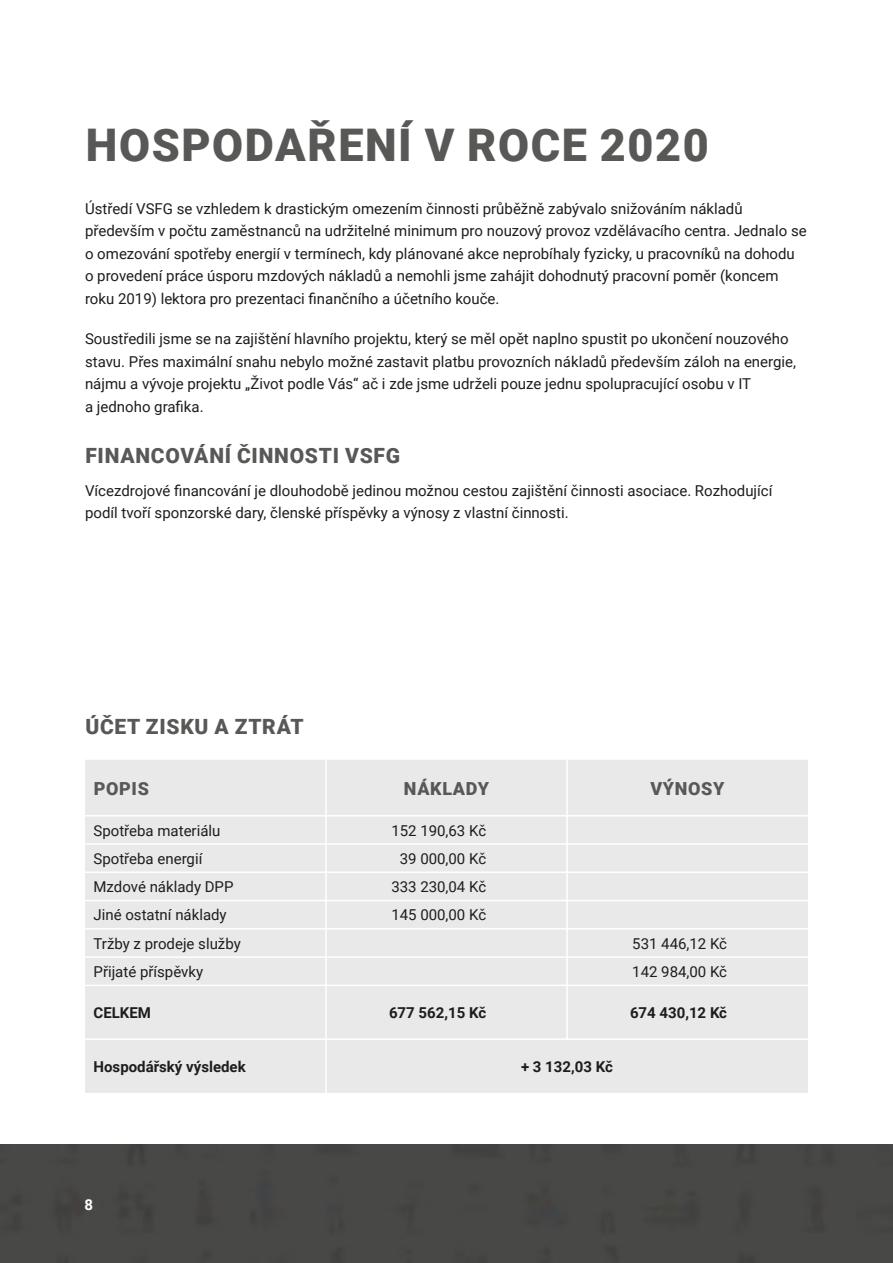
<style>
.page{position:relative;width:893px;height:1263px;background:#fff}
.page>*{position:absolute;margin:0;border:0;box-sizing:border-box;transform-origin:0 0}
.t1{font:900 45px "Roboto";letter-spacing:.035em;color:#585857}
.t2{font:900 21px "Roboto";letter-spacing:.035em;color:#585857}
.t3{font:900 18px "Roboto";letter-spacing:.035em;color:#585857}
.t4{font:15px/22.5px "Roboto";color:#1d1d1b}
.t5{font:700 15px "Roboto";color:#1d1d1b}
.t6{font:700 15px "Roboto";color:#fff}
</style>
<div class="page">
<div style="left:0;top:1145px;width:893px;height:118px;background:#484846"></div>
<div style="left:85px;top:760px;width:723px;height:333px;background:#e9e9e9"></div>
<hr style="left:325px;top:760px;width:2px;height:333px;background:#fff">
<hr style="left:566px;top:760px;width:2px;height:279px;background:#fff">
<hr style="left:85px;top:815px;width:723px;height:1px;background:#fff">
<hr style="left:85px;top:843px;width:723px;height:2px;background:#fff">
<hr style="left:85px;top:871px;width:723px;height:2px;background:#fff">
<hr style="left:85px;top:900px;width:723px;height:1px;background:#fff">
<hr style="left:85px;top:928px;width:723px;height:1px;background:#fff">
<hr style="left:85px;top:956px;width:723px;height:2px;background:#fff">
<hr style="left:85px;top:984px;width:723px;height:2px;background:#fff">
<hr style="left:85px;top:1038px;width:723px;height:2px;background:#fff">
<h1 class="t1" style="left:86px;top:128px;width:624px">HOSPODAŘENÍ V ROCE 2020</h1>
<p class="t4" style="left:85px;top:199px;width:723px">Ústředí VSFG se vzhledem k drastickým omezením činnosti průběžně zabývalo snižováním nákladů především v počtu zaměstnanců na udržitelné minimum pro nouzový provoz vzdělávacího centra. Jednalo se o omezování spotřeby energií v termínech, kdy plánované akce neprobíhaly fyzicky, u pracovníků na dohodu o provedení práce úsporu mzdových nákladů a nemohli jsme zahájit dohodnutý pracovní poměr (koncem roku 2019) lektora pro prezentaci finančního a účetního kouče.</p>
<p class="t4" style="left:85px;top:329px;width:712px">Soustředili jsme se na zajištění hlavního projektu, který se měl opět naplno spustit po ukončení nouzového stavu. Přes maximální snahu nebylo možné zastavit platbu provozních nákladů především záloh na energie, nájmu a vývoje projektu „Život podle Vás“ ač i zde jsme udrželi pouze jednu spolupracující osobu v IT<br>a jednoho grafika.</p>
<h2 class="t2" style="left:85px;top:447px;width:316px">FINANCOVÁNÍ ČINNOSTI VSFG</h2>
<p class="t4" style="left:85px;top:481px;width:689px">Vícezdrojové financování je dlouhodobě jedinou možnou cestou zajištění činnosti asociace. Rozhodující podíl tvoří sponzorské dary, členské příspěvky a výnosy z vlastní činnosti.</p>
<h2 class="t2" style="left:85px;top:718px;width:220px">ÚČET ZISKU A ZTRÁT</h2>
<p class="t3" style="left:94px;top:781px;width:57px">POPIS</p>
<p class="t3" style="left:404px;top:781px;width:87px">NÁKLADY</p>
<p class="t3" style="left:650px;top:781px;width:75px">VÝNOSY</p>
<p class="t4" style="left:94px;top:820px;width:128px">Spotřeba materiálu</p>
<p class="t4" style="left:391px;top:820px;width:96px">152 190,63 Kč</p>
<p class="t4" style="left:94px;top:849px;width:110px">Spotřeba energií</p>
<p class="t4" style="left:400px;top:849px;width:88px">39 000,00 Kč</p>
<p class="t4" style="left:94px;top:877px;width:142px">Mzdové náklady DPP</p>
<p class="t4" style="left:391px;top:877px;width:96px">333 230,04 Kč</p>
<p class="t4" style="left:94px;top:905px;width:135px">Jiné ostatní náklady</p>
<p class="t4" style="left:391px;top:905px;width:96px">145 000,00 Kč</p>
<p class="t4" style="left:94px;top:933px;width:149px">Tržby z prodeje služby</p>
<p class="t4" style="left:632px;top:933px;width:96px">531 446,12 Kč</p>
<p class="t4" style="left:94px;top:962px;width:111px">Přijaté příspěvky</p>
<p class="t4" style="left:632px;top:962px;width:96px">142 984,00 Kč</p>
<p class="t5" style="left:94px;top:1006px;width:59px">CELKEM</p>
<p class="t5" style="left:389px;top:1006px;width:99px">677 562,15 Kč</p>
<p class="t5" style="left:630px;top:1006px;width:99px">674 430,12 Kč</p>
<p class="t5" style="left:94px;top:1060px;width:154px">Hospodářský výsledek</p>
<p class="t5" style="left:521px;top:1060px;width:93px">+ 3 132,03 Kč</p>
<p class="t6" style="left:85px;top:1199px;width:10px">8</p>
</div>
